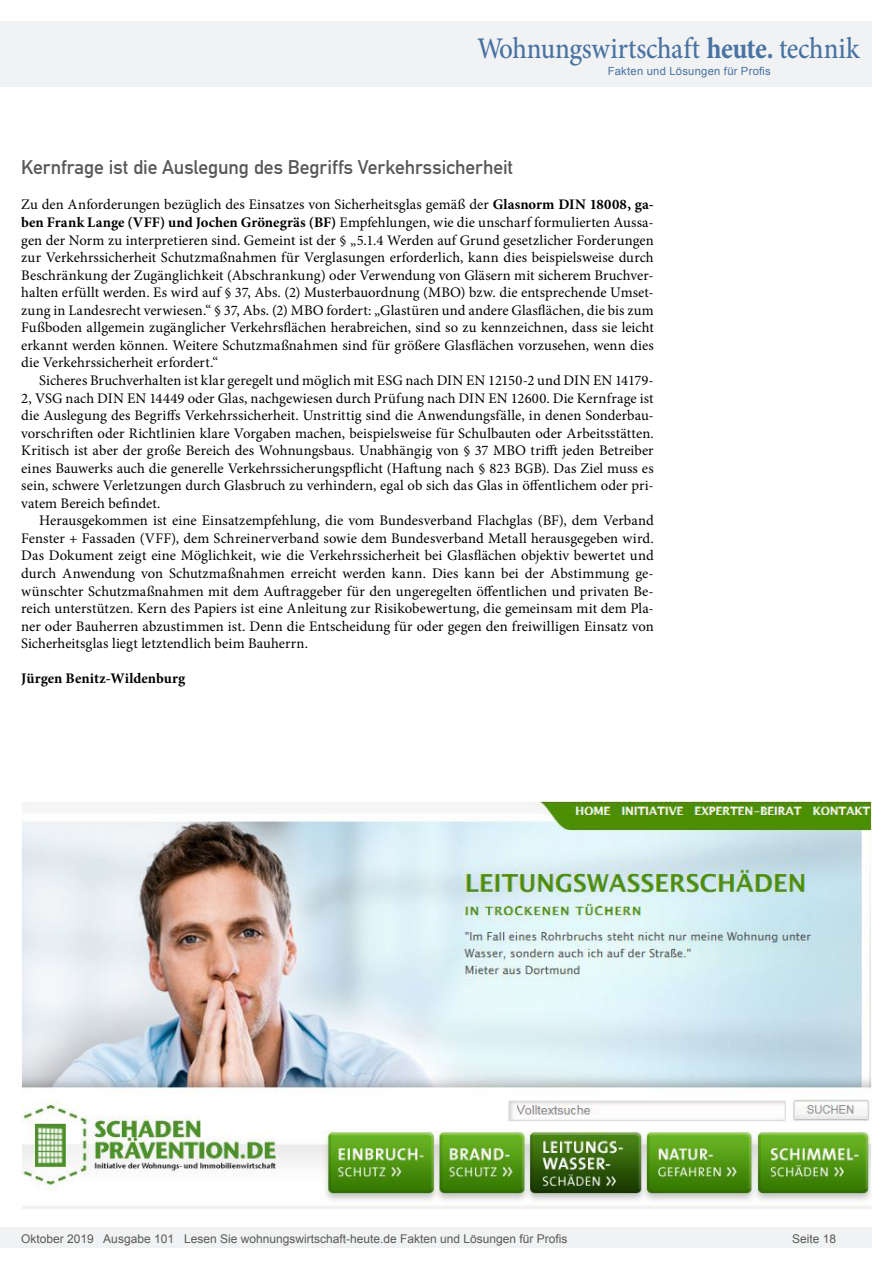
<style>
.page{position:relative;width:893px;height:1263px;background:#fff}
.page>*{position:absolute;margin:0;border:0;box-sizing:border-box;transform-origin:0 0}
.t1{font:500 30px "Minion Pro";letter-spacing:-.01em;color:#4973a3;scale:.9 1}
.t2{font:19.5px "DIN Mittelschrift";letter-spacing:-.005em;color:#595959}
.t3{font:14.7px/17.5px "Minion Pro";letter-spacing:.005em;color:#000;text-align:justify}
.t4{font:700 14.7px "Minion Pro";color:#000}
.t5{font:12px "Arial";color:#595959}
.t6{font:11.25px "Arial";letter-spacing:.025em;color:#4973a3}
.s1{font-weight:700}
</style>
<div class="page">
<div style="left:0;top:1227px;width:872px;height:20px;background:#f1f2f3"></div>
<div style="left:0;top:21px;width:872px;height:66px;background:#f1f2f3"></div>
<img style="left:21px;top:802px;width:851px;height:407px">
<h1 class="t1" style="left:477px;top:28px;width:426px">Wohnungswirtschaft <span class="s1">heute.</span> technik</h1>
<p class="t6" style="left:608px;top:63px;width:165px">Fakten und Lösungen für Profis</p>
<h2 class="t2" style="left:21px;top:156px;width:493px">Kernfrage ist die Auslegung des Begriffs Verkehrssicherheit</h2>
<p class="t3" style="left:21px;top:196px;width:634px">Zu den Anforderungen bezüglich des Einsatzes von Sicherheitsglas gemäß der <span class="s1">Glasnorm DIN 18008, ga&shy;ben Frank Lange (VFF) und Jochen Grönegräs (BF)</span> Empfehlungen, wie die unscharf formulierten Aussa&shy;gen der Norm zu interpretieren sind. Gemeint ist der § „5.1.4 Werden auf Grund gesetzlicher Forderungen zur Verkehrssicherheit Schutzmaßnahmen für Verglasungen erforderlich, kann dies beispielsweise durch Beschränkung der Zugänglichkeit (Abschrankung) oder Verwendung von Gläsern mit sicherem Bruchver&shy;halten erfüllt werden. Es wird auf § 37, Abs. (2) Musterbauordnung (MBO) bzw. die entsprechende Umset&shy;zung in Landesrecht verwiesen.“ § 37, Abs. (2) MBO fordert: „Glastüren und andere Glasflächen, die bis zum Fußboden allgemein zugänglicher Verkehrsflächen herabreichen, sind so zu kennzeichnen, dass sie leicht erkannt werden können. Weitere Schutzmaßnahmen sind für größere Glasflächen vorzusehen, wenn dies die Verkehrssicherheit erfordert.“</p>
<p class="t3" style="left:21px;top:372px;width:634px;text-indent:18px">Sicheres Bruchverhalten ist klar geregelt und möglich mit ESG nach DIN EN 12150-2 und DIN EN 14179- 2, VSG nach DIN EN 14449 oder Glas, nachgewiesen durch Prüfung nach DIN EN 12600. Die Kernfrage ist die Auslegung des Begriffs Verkehrssicherheit. Unstrittig sind die Anwendungsfälle, in denen Sonderbau&shy;vorschriften oder Richtlinien klare Vorgaben machen, beispielsweise für Schulbauten oder Arbeitsstätten.<br>Kritisch ist aber der große Bereich des Wohnungsbaus. Unabhängig von § 37 MBO trifft jeden Betreiber eines Bauwerks auch die generelle Verkehrssicherungspflicht (Haftung nach § 823 BGB). Das Ziel muss es sein, schwere Verletzungen durch Glasbruch zu verhindern, egal ob sich das Glas in öffentlichem oder pri&shy;vatem Bereich befindet.</p>
<p class="t3" style="left:21px;top:512px;width:634px;text-indent:18px">Herausgekommen ist eine Einsatzempfehlung, die vom Bundesverband Flachglas (BF), dem Verband Fenster + Fassaden (VFF), dem Schreinerverband sowie dem Bundesverband Metall herausgegeben wird.<br>Das Dokument zeigt eine Möglichkeit, wie die Verkehrssicherheit bei Glasflächen objektiv bewertet und durch Anwendung von Schutzmaßnahmen erreicht werden kann. Dies kann bei der Abstimmung ge&shy;wünschter Schutzmaßnahmen mit dem Auftraggeber für den ungeregelten öffentlichen und privaten Be&shy;reich unterstützen. Kern des Papiers ist eine Anleitung zur Risikobewertung, die gemeinsam mit dem Pla&shy;ner oder Bauherren abzustimmen ist. Denn die Entscheidung für oder gegen den freiwilligen Einsatz von Sicherheitsglas liegt letztendlich beim Bauherrn.</p>
<p class="t4" style="left:21px;top:668px;width:166px">Jürgen Benitz-Wildenburg</p>
<p class="t5" style="left:21px;top:1230px;width:548px">Oktober 2019 Ausgabe 101 Lesen Sie wohnungswirtschaft-heute.de Fakten und Lösungen für Profis</p>
<p class="t5" style="left:792px;top:1231px;width:46px">Seite 18</p>
</div>
